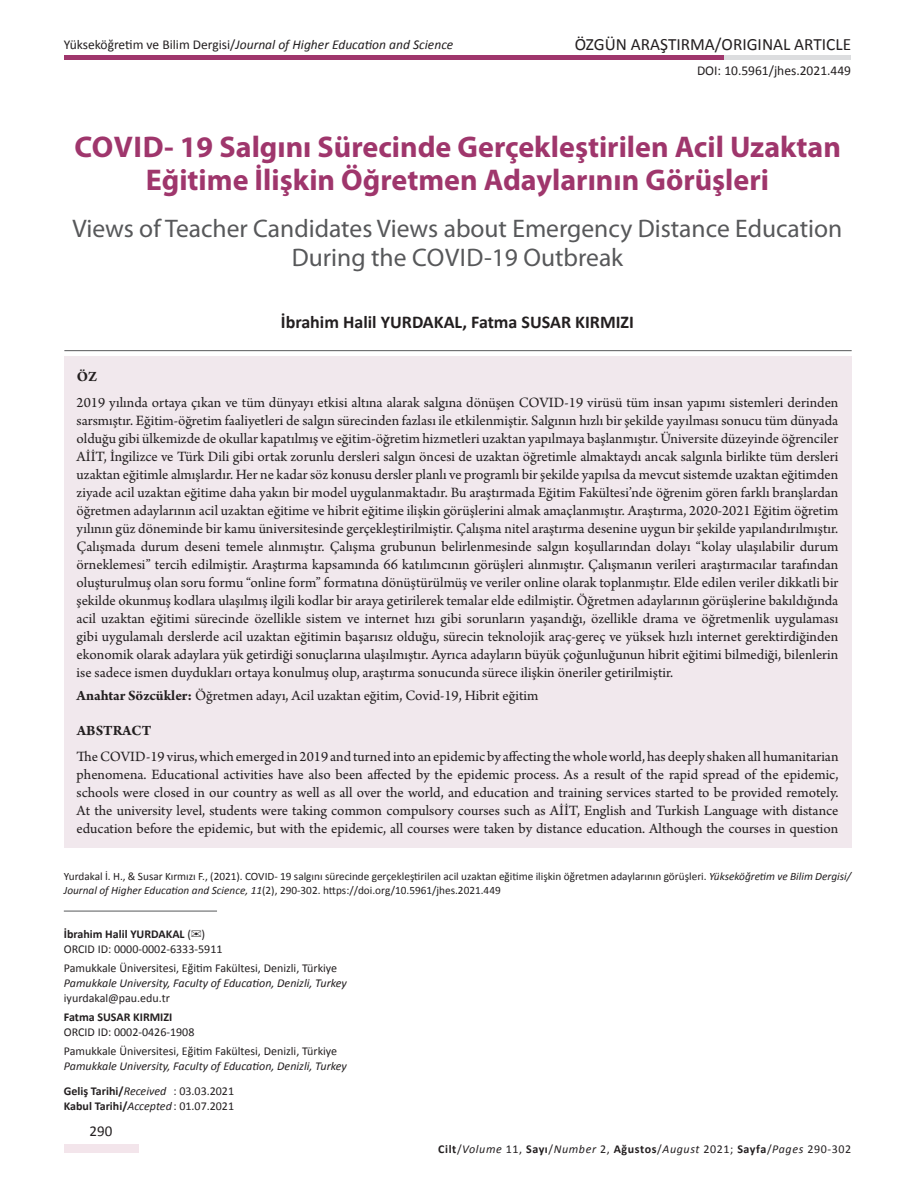
<style>
.page{position:relative;width:915px;height:1191px;background:#fff}
.page>*{position:absolute;margin:0;border:0;box-sizing:border-box;transform-origin:0 0}
.t1{font:700 30px/33px "Myriad Pro";color:#9f366c;text-align:center}
.t2{font:25.5px/29.2px "Myriad Pro";color:#57585a;text-align:center}
.t3{font:700 18px "Calibri";color:#231f20}
.t4{font:17.25px "Calibri";color:#231f20}
.t5{font:15px/18px "Arno Pro";color:#231f20;text-align:justify}
.t6{font:700 15px "Arno Pro";letter-spacing:.005em;color:#231f20}
.t7{font:15px "Calibri";color:#231f20}
.t8{font:italic 13.5px "Calibri";color:#231f20}
.t9{font:13.5px "Calibri";color:#231f20}
.t10{font:12px/15px "Calibri";color:#231f20}
.t11{font:italic 12px/24.8px "Calibri";color:#231f20}
.t12{font:italic 12px "Calibri";letter-spacing:.05em;color:#231f20}
.t13{font:700 12px "Calibri";color:#231f20}
.t14{font:11.25px/13.5px "Calibri";color:#231f20}
.s1{font-style:normal}
.s2{font-weight:700}
.s3{font-style:italic}
.s4{font-weight:700;font-style:normal}
.s5{font-weight:400;font-style:italic}
.s6{font-weight:400}
</style>
<div class="page">
<div style="left:64px;top:1144px;width:74px;height:8px;background:#f3e5eb"></div>
<div style="left:719px;top:55px;width:131px;height:5px;background:#dcdddf"></div>
<div style="left:64px;top:55px;width:659px;height:5px;background:#9f366c"></div>
<div style="left:64px;top:357px;width:786px;height:491px;background:#f1e8ed"></div>
<hr style="left:64px;top:350px;width:787px;height:1px;background:#57585a">
<hr style="left:64px;top:910px;width:153px;height:1px;background:#57585a">
<p class="t8" style="left:64px;top:36px;width:391px"><span class="s1">Yükseköğretim ve Bilim Dergisi/</span>Journal of Higher Education and Science</p>
<p class="t4" style="left:574px;top:34px;width:278px">ÖZGÜN ARAŞTIRMA/ORIGINAL ARTICLE</p>
<p class="t9" style="left:696px;top:62px;width:156px">DOI: 10.5961/jhes.2021.449</p>
<h1 class="t1" style="left:74px;top:130px;width:767px">COVID- 19 Salgını Sürecinde Gerçekleştirilen Acil Uzaktan<br>Eğitime İlişkin Öğretmen Adaylarının Görüşleri</h1>
<h2 class="t2" style="left:73px;top:213px;width:771px">Views of Teacher Candidates Views about Emergency Distance Education<br>During the COVID-19 Outbreak</h2>
<p class="t3" style="left:281px;top:310px;width:354px">İbrahim Halil YURDAKAL, Fatma SUSAR KIRMIZI</p>
<p class="t6" style="left:77px;top:367px;width:22px">ÖZ</p>
<p class="t5" style="left:77px;top:394px;width:763px">2019 yılında ortaya çıkan ve tüm dünyayı etkisi altına alarak salgına dönüşen COVID-19 virüsü tüm insan yapımı sistemleri derinden sarsmıştır. Eğitim-öğretim faaliyetleri de salgın sürecinden fazlası ile etkilenmiştir. Salgının hızlı bir şekilde yayılması sonucu tüm dünyada olduğu gibi ülkemizde de okullar kapatılmış ve eğitim-öğretim hizmetleri uzaktan yapılmaya başlanmıştır. Üniversite düzeyinde öğrenciler AİİT, İngilizce ve Türk Dili gibi ortak zorunlu dersleri salgın öncesi de uzaktan öğretimle almaktaydı ancak salgınla birlikte tüm dersleri uzaktan eğitimle almışlardır. Her ne kadar söz konusu dersler planlı ve programlı bir şekilde yapılsa da mevcut sistemde uzaktan eğitimden ziyade acil uzaktan eğitime daha yakın bir model uygulanmaktadır. Bu araştırmada Eğitim Fakültesi’nde öğrenim gören farklı branşlardan öğretmen adaylarının acil uzaktan eğitime ve hibrit eğitime ilişkin görüşlerini almak amaçlanmıştır. Araştırma, 2020-2021 Eğitim öğretim yılının güz döneminde bir kamu üniversitesinde gerçekleştirilmiştir. Çalışma nitel araştırma desenine uygun bir şekilde yapılandırılmıştır.<br>Çalışmada durum deseni temele alınmıştır. Çalışma grubunun belirlenmesinde salgın koşullarından dolayı “kolay ulaşılabilir durum örneklemesi” tercih edilmiştir. Araştırma kapsamında 66 katılımcının görüşleri alınmıştır. Çalışmanın verileri araştırmacılar tarafından oluşturulmuş olan soru formu “online form” formatına dönüştürülmüş ve veriler online olarak toplanmıştır. Elde edilen veriler dikkatli bir şekilde okunmuş kodlara ulaşılmış ilgili kodlar bir araya getirilerek temalar elde edilmiştir. Öğretmen adaylarının görüşlerine bakıldığında acil uzaktan eğitimi sürecinde özellikle sistem ve internet hızı gibi sorunların yaşandığı, özellikle drama ve öğretmenlik uygulaması gibi uygulamalı derslerde acil uzaktan eğitimin başarısız olduğu, sürecin teknolojik araç-gereç ve yüksek hızlı internet gerektirdiğinden ekonomik olarak adaylara yük getirdiği sonuçlarına ulaşılmıştır. Ayrıca adayların büyük çoğunluğunun hibrit eğitimi bilmediği, bilenlerin ise sadece ismen duydukları ortaya konulmuş olup, araştırma sonucunda sürece ilişkin öneriler getirilmiştir.</p>
<p class="t5" style="left:77px;top:687px;width:463px"><span class="s2">Anahtar Sözcükler:</span> Öğretmen adayı, Acil uzaktan eğitim, Covid-19, Hibrit eğitim</p>
<p class="t6" style="left:77px;top:721px;width:76px">ABSTRACT</p>
<p class="t5" style="left:77px;top:748px;width:763px">The COVID-19 virus, which emerged in 2019 and turned into an epidemic by affecting the whole world, has deeply shaken all humanitarian phenomena. Educational activities have also been affected by the epidemic process. As a result of the rapid spread of the epidemic, schools were closed in our country as well as all over the world, and education and training services started to be provided remotely.<br>At the university level, students were taking common compulsory courses such as AİİT, English and Turkish Language with distance education before the epidemic, but with the epidemic, all courses were taken by distance education. Although the courses in question</p>
<p class="t14" style="left:64px;top:869px;width:788px">Yurdakal İ. H., &amp; Susar Kırmızı F., (2021). COVID- 19 salgını sürecinde gerçekleştirilen acil uzaktan eğitime ilişkin öğretmen adaylarının görüşleri. <span class="s3">Yükseköğretim ve Bilim Dergisi/<br>Journal of Higher Education and Science, 11</span>(2), 290-302. https://doi.org/10.5961/jhes.2021.449</p>
<p class="t10" style="left:64px;top:926px;width:160px"><span class="s2">İbrahim Halil YURDAKAL</span> ( )<br>ORCID ID: 0000-0002-6333-5911</p>
<p class="t10" style="left:64px;top:960px;width:275px">Pamukkale Üniversitesi, Eğitim Fakültesi, Denizli, Türkiye</p>
<p class="t11" style="left:64px;top:970px;width:284px">Pamukkale University, Faculty of Education, Denizli, Turkey</p>
<p class="t10" style="left:64px;top:990px;width:107px">iyurdakal@pau.edu.tr</p>
<p class="t13" style="left:64px;top:1009px;width:110px">Fatma SUSAR KIRMIZI</p>
<p class="t10" style="left:64px;top:1022px;width:275px;line-height:19.2px">ORCID ID: 0002-0426-1908<br>Pamukkale Üniversitesi, Eğitim Fakültesi, Denizli, Türkiye</p>
<p class="t11" style="left:64px;top:1053px;width:284px">Pamukkale University, Faculty of Education, Denizli, Turkey<br><span class="s4">Geliş Tarihi/</span>Received <span class="s1">: 03.03.2021</span></p>
<p class="t13" style="left:64px;top:1098px;width:172px">Kabul Tarihi/<span class="s5">Accepted</span><span class="s6">: 01.07.2021</span></p>
<p class="t7" style="left:90px;top:1121px;width:24px">290</p>
<p class="t12" style="left:438px;top:1140px;width:414px"><span class="s4">Cilt</span><span class="s1">/</span>Volume <span class="s1">11,</span> <span class="s4">Sayı</span><span class="s1">/</span>Number <span class="s1">2,</span> <span class="s4">Ağustos</span><span class="s1">/</span>August <span class="s1">2021;</span> <span class="s4">Sayfa</span><span class="s1">/</span>Pages <span class="s1">290-302</span></p>
</div>
